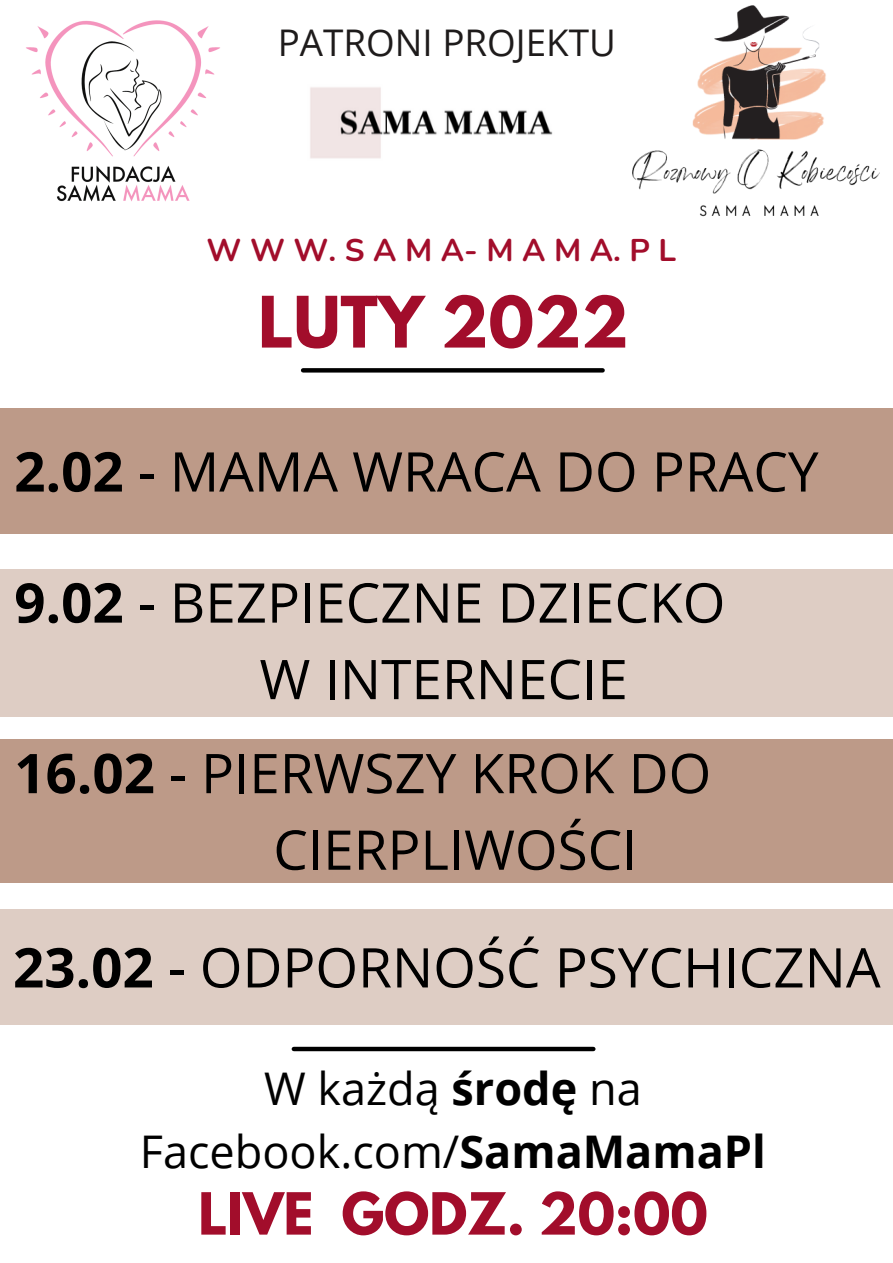
<style>
.page{position:relative;width:893px;height:1263px;background:#fff}
.page>*{position:absolute;margin:0;border:0;box-sizing:border-box;transform-origin:0 0}
.t1{font:700 62.78px "League Spartan";color:#a20d2b}
.t2{font:54.75px "Open Sans";color:#000}
.t3{font:700 51.45px "League Spartan";color:#a20d2b}
.t4{font:45px/63px "Open Sans";color:#000;text-align:center}
.t5{font:36.75px "Open Sans";color:#1e1b1b}
.t6{font:700 31.42px "Nunito";letter-spacing:.27em;color:#a20d2b}
.s1{font-weight:700}
</style>
<div class="page">
<img style="left:26px;top:20px;width:194px;height:182px">
<div style="left:303px;top:368px;width:299px;height:5px;background:#000"></div>
<img style="left:310px;top:87px;width:243px;height:72px">
<img style="left:632px;top:5px;width:248px;height:212px">
<div style="left:0;top:408px;width:893px;height:125px;background:#bd9a88"></div>
<div style="left:0;top:739px;width:893px;height:144px;background:#bd9a88"></div>
<div style="left:0;top:569px;width:893px;height:147px;background:#decdc4"></div>
<div style="left:0;top:908px;width:893px;height:116px;background:#decdc4"></div>
<hr style="left:294px;top:1047px;width:299px;height:4px;background:#000">
<p class="t5" style="left:278px;top:17px;width:340px">PATRONI PROJEKTU</p>
<p class="t6" style="left:206px;top:229px;width:471px">WWW.SAMA-MAMA.PL</p>
<p class="t1" style="left:258px;top:291px;width:372px">LUTY 2022</p>
<p class="t2" style="left:14px;top:433px;width:806px"><span class="s1">2.02</span> - MAMA WRACA DO PRACY</p>
<p class="t2" style="left:14px;top:564px;width:712px"><span class="s1">9.02</span> - BEZPIECZNE DZIECKO</p>
<p class="t2" style="left:259px;top:641px;width:370px">W INTERNECIE</p>
<p class="t2" style="left:14px;top:735px;width:698px"><span class="s1">16.02</span> - PIERWSZY KROK DO</p>
<p class="t2" style="left:273px;top:811px;width:366px">CIERPLIWOŚCI</p>
<p class="t2" style="left:13px;top:929px;width:869px"><span class="s1">23.02</span> - ODPORNOŚĆ PSYCHICZNA</p>
<p class="t4" style="left:140px;top:1056px;width:627px">W każdą <span class="s1">środę</span> na<br>Facebook.com/<span class="s1">SamaMamaPl</span></p>
<p class="t3" style="left:198px;top:1188px;width:511px">LIVE GODZ. 20:00</p>
</div>
